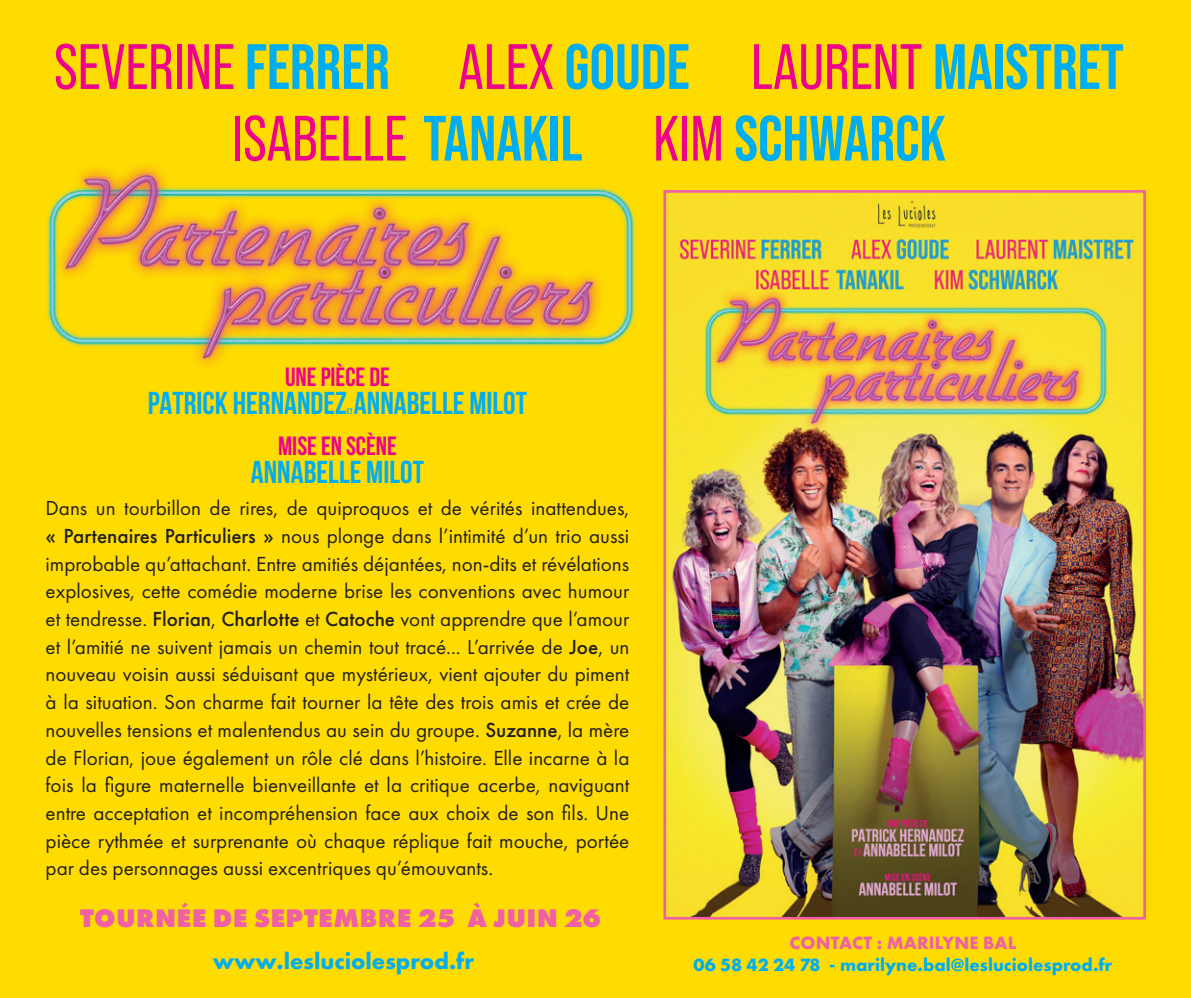
<style>
.page{position:relative;width:1191px;height:998px;background:#ffdc01}
.page>*{position:absolute;margin:0;border:0;box-sizing:border-box;transform-origin:0 0}
.t1{font:63.8px "Bebas Neue Pro";color:#ed028c}
.t2{font:700 63.8px "Bebas Neue Pro";color:#00aeef}
.t3{font:700 31.6px "Bebas Neue";color:#00aeef}
.t4{font:800 26.4px "Futura PT";letter-spacing:.01em;color:#f060a4}
.t5{font:700 26.4px "Bebas Neue";color:#ed028c}
.t6{font:700 23.8px "Futura PT";color:#00aeef}
.t7{font:21.2px/27.8px "Futura PT";color:#231f20;text-align:justify}
.t8{font:700 18.4px "Futura PT";color:#00aeef}
.t9{font:700 18.4px "Futura PT";letter-spacing:.01em;color:#f060a4}
.t10{font:700 8px "Bebas Neue";color:#00aeef}
.s1{font-weight:700;color:#00aeef}
.s2{font-weight:400;color:#ed028c}
.s3{font-weight:500}
</style>
<div class="page">
<img style="left:667px;top:194px;width:475px;height:721px">
<div style="left:663px;top:190px;width:483px;height:729px;border:3px solid #f060a4"></div>
<img style="left:46px;top:166px;width:668px;height:219px">
<h1 class="t1" style="left:54px;top:30px;width:1071px">SEVERINE <span class="s1">FERRER</span> ALEX <span class="s1">GOUDE</span> LAURENT <span class="s1">MAISTRET</span></h1>
<h1 class="t2" style="left:232px;top:101px;width:715px"><span class="s2">ISABELLE</span> TANAKIL <span class="s2">KIM</span> SCHWARCK</h1>
<p class="t5" style="left:285px;top:361px;width:106px">UNE PIÈCE DE</p>
<h2 class="t3" style="left:148px;top:384px;width:381px">PATRICK HERNANDEZ ANNABELLE MILOT</h2>
<p class="t10" style="left:347px;top:406px;width:7px">ET</p>
<p class="t5" style="left:278px;top:430px;width:120px">MISE EN SCÈNE</p>
<h2 class="t3" style="left:251px;top:453px;width:175px">ANNABELLE MILOT</h2>
<p class="t7" style="left:46px;top:494px;width:585px">Dans un tourbillon de rires, de quiproquos et de vérités inattendues, <span class="s3">« Partenaires Particuliers »</span> nous plonge dans l’intimité d’un trio aussi improbable qu’attachant. Entre amitiés déjantées, non-dits et révélations explosives, cette comédie moderne brise les conventions avec humour et tendresse. <span class="s3">Florian</span>, <span class="s3">Charlotte</span> et <span class="s3">Catoche</span> vont apprendre que l’amour et l’amitié ne suivent jamais un chemin tout tracé... L’arrivée de <span class="s3">Joe</span>, un nouveau voisin aussi séduisant que mystérieux, vient ajouter du piment à la situation. Son charme fait tourner la tête des trois amis et crée de nouvelles tensions et malentendus au sein du groupe. <span class="s3">Suzanne</span>, la mère de Florian, joue également un rôle clé dans l’histoire. Elle incarne à la fois la figure maternelle bienveillante et la critique acerbe, naviguant entre acceptation et incompréhension face aux choix de son fils. Une pièce rythmée et surprenante où chaque réplique fait mouche, portée par des personnages aussi excentriques qu’émouvants.</p>
<p class="t4" style="left:80px;top:902px;width:523px">TOURNÉE DE SEPTEMBRE 25 À JUIN 26</p>
<p class="t6" style="left:213px;top:947px;width:263px">www.lesluciolesprod.fr</p>
<p class="t9" style="left:789px;top:931px;width:228px">CONTACT : MARILYNE BAL</p>
<p class="t8" style="left:693px;top:953px;width:420px">06 58 42 24 78 - marilyne.bal@lesluciolesprod.fr</p>
</div>
